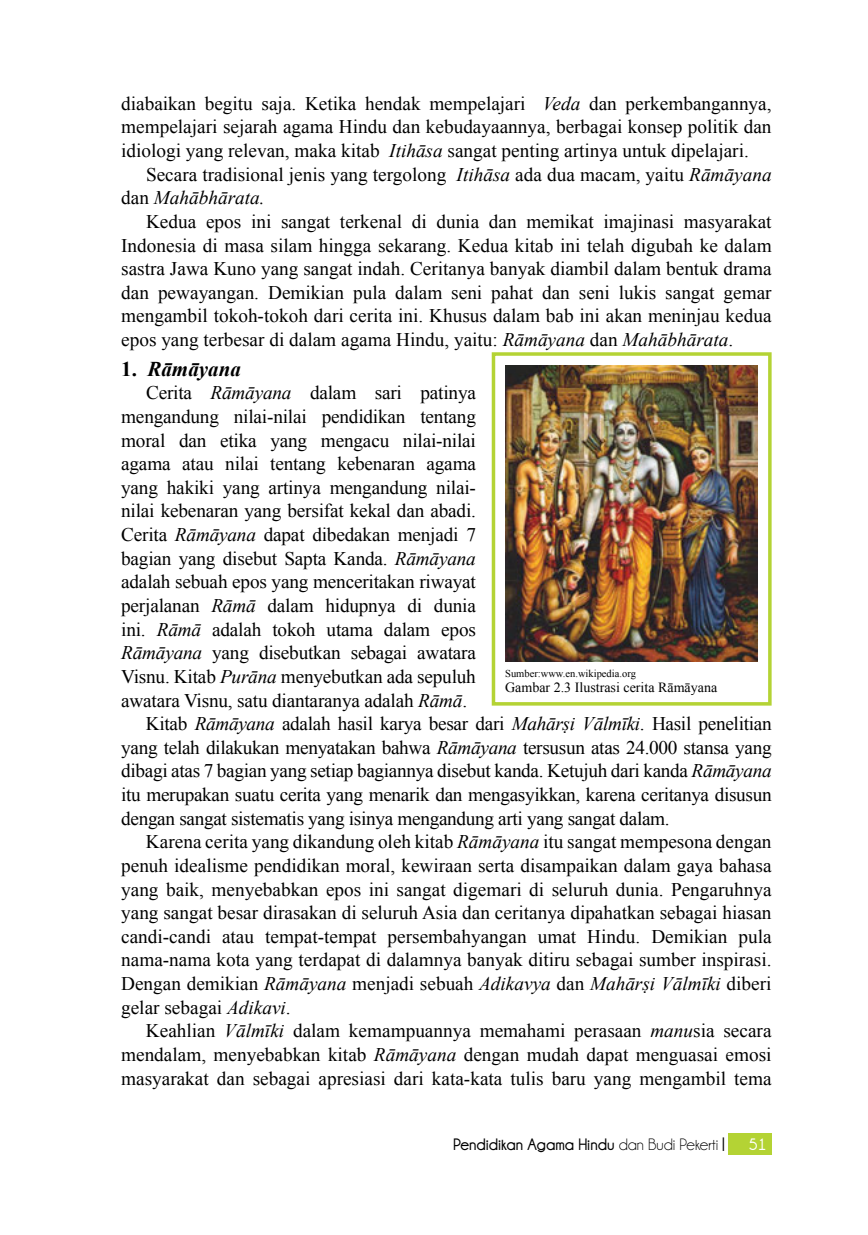
<style>
.page{position:relative;width:868px;height:1235px;background:#fff}
.page>*{position:absolute;margin:0;border:0;box-sizing:border-box;transform-origin:0 0}
.t1{font:italic 700 21px "Times New Roman";color:#000}
.t2{font:19.25px/23.6px "Times New Roman";color:#000;text-align:justify}
.t3{font:700 16.62px "Champagne&Limousines";color:#000}
.t4{font:700 16.62px "Champagne&Limousines";color:#fff}
.t5{font:14px "Times New Roman";color:#000}
.t6{font:10.5px "Times New Roman";color:#000}
.s1{font-style:italic}
.s2{font-style:normal}
.s3{font-weight:400}
</style>
<div class="page">
<div style="left:728px;top:1133px;width:43px;height:22px;background:#b4d334"></div>
<img style="left:491px;top:352px;width:281px;height:354px">
<p class="t2" style="left:121px;top:91px;width:651px">diabaikan begitu saja. Ketika hendak mempelajari <span class="s1">Veda</span> dan perkembangannya, mempelajari sejarah agama Hindu dan kebudayaannya, berbagai konsep politik dan idiologi yang relevan, maka kitab <span class="s1">Itihāsa</span> sangat penting artinya untuk dipelajari.</p>
<p class="t2" style="left:121px;top:162px;width:651px;text-indent:25px">Secara tradisional jenis yang tergolong <span class="s1">Itihāsa</span> ada dua macam, yaitu <span class="s1">Rāmāyana </span>dan <span class="s1">Mahābhārata.</span></p>
<p class="t2" style="left:121px;top:209px;width:651px;text-indent:25px">Kedua epos ini sangat terkenal di dunia dan memikat imajinasi masyarakat Indonesia di masa silam hingga sekarang. Kedua kitab ini telah digubah ke dalam sastra Jawa Kuno yang sangat indah. Ceritanya banyak diambil dalam bentuk drama dan pewayangan. Demikian pula dalam seni pahat dan seni lukis sangat gemar mengambil tokoh-tokoh dari cerita ini. Khusus dalam bab ini akan meninjau kedua epos yang terbesar di dalam agama Hindu, yaitu: <span class="s1">Rāmāyana</span> dan <span class="s1">Mahābhārata</span>.</p>
<p class="t1" style="left:121px;top:354px;width:121px"><span class="s2">1.</span> Rāmāyana</p>
<p class="t2" style="left:146px;top:380px;width:331px">Cerita <span class="s1">Rāmāyana</span> dalam sari patinya</p>
<p class="t2" style="left:121px;top:404px;width:356px">mengandung nilai-nilai pendidikan tentang</p>
<p class="t2" style="left:121px;top:428px;width:356px">moral dan etika yang mengacu nilai-nilai</p>
<p class="t2" style="left:121px;top:451px;width:356px">agama atau nilai tentang kebenaran agama</p>
<p class="t2" style="left:121px;top:475px;width:356px">yang hakiki yang artinya mengandung nilai-</p>
<p class="t2" style="left:121px;top:499px;width:356px">nilai kebenaran yang bersifat kekal dan abadi.</p>
<p class="t2" style="left:121px;top:522px;width:356px">Cerita <span class="s1">Rāmāyana</span> dapat dibedakan menjadi 7</p>
<p class="t2" style="left:121px;top:546px;width:356px">bagian yang disebut Sapta Kanda. <span class="s1">Rāmāyana</span></p>
<p class="t2" style="left:121px;top:569px;width:356px">adalah sebuah epos yang menceritakan riwayat</p>
<p class="t2" style="left:121px;top:593px;width:356px">perjalanan <span class="s1">Rāmā</span> dalam hidupnya di dunia</p>
<p class="t2" style="left:121px;top:617px;width:356px">ini. <span class="s1">Rāmā</span> adalah tokoh utama dalam epos</p>
<p class="t2" style="left:121px;top:640px;width:356px"><span class="s1">Rāmāyana</span> yang disebutkan sebagai awatara</p>
<p class="t2" style="left:121px;top:664px;width:356px">Visnu. Kitab <span class="s1">Purāna</span> menyebutkan ada sepuluh</p>
<p class="t2" style="left:121px;top:688px;width:347px">awatara Visnu, satu diantaranya adalah <span class="s1">Rāmā</span>.</p>
<p class="t2" style="left:146px;top:711px;width:627px">Kitab <span class="s1">Rāmāyana</span> adalah hasil karya besar dari <span class="s1">Mahārṣi Vālmīki</span>. Hasil penelitian</p>
<p class="t2" style="left:121px;top:735px;width:651px">yang telah dilakukan menyatakan bahwa <span class="s1">Rāmāyana</span> tersusun atas 24.000 stansa yang</p>
<p class="t2" style="left:121px;top:758px;width:651px">dibagi atas 7 bagian yang setiap bagiannya disebut kanda. Ketujuh dari kanda <span class="s1">Rāmāyana</span></p>
<p class="t2" style="left:121px;top:782px;width:651px">itu merupakan suatu cerita yang menarik dan mengasyikkan, karena ceritanya disusun</p>
<p class="t2" style="left:121px;top:806px;width:550px">dengan sangat sistematis yang isinya mengandung arti yang sangat dalam.</p>
<p class="t2" style="left:146px;top:829px;width:627px">Karena cerita yang dikandung oleh kitab <span class="s1">Rāmāyana</span> itu sangat mempesona dengan</p>
<p class="t2" style="left:121px;top:853px;width:651px">penuh idealisme pendidikan moral, kewiraan serta disampaikan dalam gaya bahasa</p>
<p class="t2" style="left:121px;top:877px;width:651px">yang baik, menyebabkan epos ini sangat digemari di seluruh dunia. Pengaruhnya</p>
<p class="t2" style="left:121px;top:900px;width:651px">yang sangat besar dirasakan di seluruh Asia dan ceritanya dipahatkan sebagai hiasan</p>
<p class="t2" style="left:121px;top:924px;width:651px">candi-candi atau tempat-tempat persembahyangan umat Hindu. Demikian pula</p>
<p class="t2" style="left:121px;top:947px;width:651px">nama-nama kota yang terdapat di dalamnya banyak ditiru sebagai sumber inspirasi.</p>
<p class="t2" style="left:121px;top:971px;width:651px">Dengan demikian <span class="s1">Rāmāyana</span> menjadi sebuah <span class="s1">Adikavya</span> dan <span class="s1">Mahārṣi Vālmīki</span> diberi</p>
<p class="t2" style="left:121px;top:995px;width:171px">gelar sebagai <span class="s1">Adikavi</span>.</p>
<p class="t2" style="left:146px;top:1018px;width:627px">Keahlian <span class="s1">Vālmīki</span> dalam kemampuannya memahami perasaan <span class="s1">manu</span>sia secara</p>
<p class="t2" style="left:121px;top:1042px;width:651px">mendalam, menyebabkan kitab <span class="s1">Rāmāyana</span> dengan mudah dapat menguasai emosi</p>
<p class="t2" style="left:121px;top:1065px;width:651px">masyarakat dan sebagai apresiasi dari kata-kata tulis baru yang mengambil tema</p>
<p class="t6" style="left:505px;top:666px;width:132px">Sumber:www.en.wikipedia.org</p>
<p class="t5" style="left:505px;top:678px;width:213px">Gambar 2.3 Ilustrasi cerita Rāmāyana</p>
<p class="t3" style="left:453px;top:1135px;width:273px">Pendidikan Agama Hindu <span class="s3">dan Budi Pekerti</span> |</p>
<p class="t4" style="left:748px;top:1135px;width:19px">51</p>
</div>
